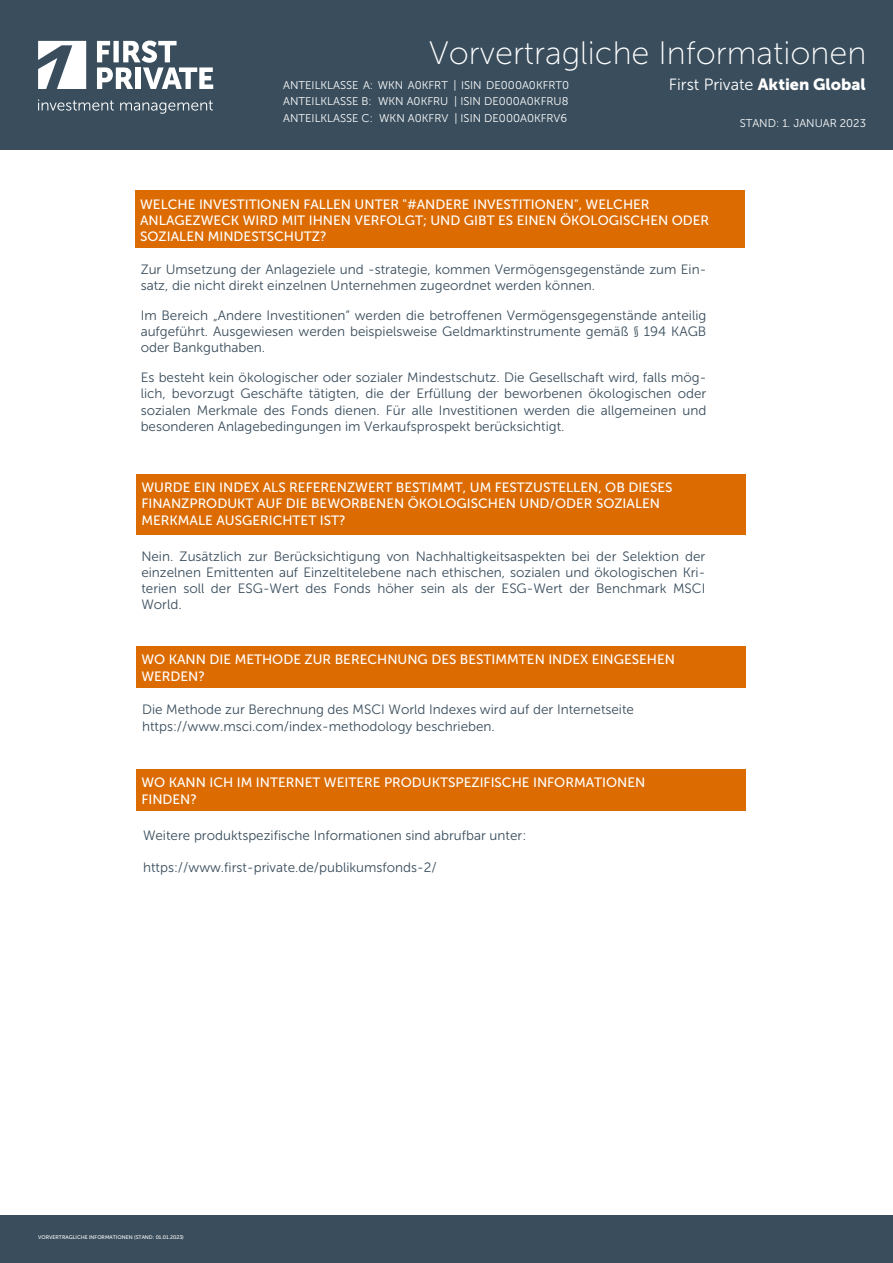
<style>
.page{position:relative;width:893px;height:1263px;background:#fff}
.page>*{position:absolute;margin:0;border:0;box-sizing:border-box;transform-origin:0 0}
.t1{font:32.4px "Museo Sans 100";color:#fff}
.t2{font:16.2px "Museo Sans 300";color:#fff}
.t3{font:13.5px/16.2px "Museo Sans 300 Embeddable";color:#394d5c;text-align:justify}
.t4{font:13.5px/16.8px "Museo Sans 500";color:#fff}
.t5{font:11.25px/16.5px "Museo Sans 300";color:#fff}
.t6{font:5.25px "Museo Sans 500";color:#fff}
.s1{font-family:"Museo Sans 900"}
</style>
<div class="page">
<div style="left:0;top:1215px;width:893px;height:48px;background:#394d5c"></div>
<div style="left:0;top:0;width:893px;height:150px;background:#394d5c"></div>
<svg style="left:38px;top:100px;width:175px;height:14px"></svg>
<svg style="left:97px;top:41px;width:116px;height:48px"></svg>
<svg style="left:38px;top:41px;width:48px;height:48px"></svg>
<div style="left:136px;top:474px;width:609px;height:61px;background:#dc6b02"></div>
<div style="left:136px;top:646px;width:609px;height:41px;background:#dc6b02"></div>
<div style="left:136px;top:769px;width:609px;height:41px;background:#dc6b02"></div>
<div style="left:135px;top:191px;width:609px;height:57px;background:#dc6b02"></div>
<h1 class="t1" style="left:429px;top:36px;width:439px">Vorvertragliche Informationen</h1>
<p class="t5" style="left:283px;top:77px;width:288px">ANTEILKLASSE A: WKN A0KFRT | ISIN DE000A0KFRT0</p>
<p class="t2" style="left:669px;top:76px;width:198px">First Private <span class="s1">Aktien Global</span></p>
<p class="t5" style="left:283px;top:93px;width:287px">ANTEILKLASSE B: WKN A0KFRU | ISIN DE000A0KFRU8<br>ANTEILKLASSE C: WKN A0KFRV | ISIN DE000A0KFRV6</p>
<p class="t5" style="left:740px;top:115px;width:128px">STAND: 1. JANUAR 2023</p>
<p class="t4" style="left:140px;top:196px;width:571px;line-height:16.2px">WELCHE INVESTITIONEN FALLEN UNTER "#ANDERE INVESTITIONEN", WELCHER<br>ANLAGEZWECK WIRD MIT IHNEN VERFOLGT; UND GIBT ES EINEN ÖKOLOGISCHEN ODER<br>SOZIALEN MINDESTSCHUTZ?</p>
<p class="t3" style="left:141px;top:261px;width:567px">Zur Umsetzung der Anlageziele und -strategie, kommen Vermögensgegenstände zum Ein&shy;satz, die nicht direkt einzelnen Unternehmen zugeordnet werden können.</p>
<p class="t3" style="left:141px;top:307px;width:567px">Im Bereich „Andere Investitionen“ werden die betroffenen Vermögensgegenstände anteilig aufgeführt. Ausgewiesen werden beispielsweise Geldmarktinstrumente gemäß § 194 KAGB oder Bankguthaben.</p>
<p class="t3" style="left:141px;top:369px;width:567px">Es besteht kein ökologischer oder sozialer Mindestschutz. Die Gesellschaft wird, falls mög&shy;lich, bevorzugt Geschäfte tätigten, die der Erfüllung der beworbenen ökologischen oder sozialen Merkmale des Fonds dienen. Für alle Investitionen werden die allgemeinen und besonderen Anlagebedingungen im Verkaufsprospekt berücksichtigt.</p>
<p class="t4" style="left:141px;top:479px;width:533px">WURDE EIN INDEX ALS REFERENZWERT BESTIMMT, UM FESTZUSTELLEN, OB DIESES<br>FINANZPRODUKT AUF DIE BEWORBENEN ÖKOLOGISCHEN UND/ODER SOZIALEN<br>MERKMALE AUSGERICHTET IST?</p>
<p class="t3" style="left:141px;top:548px;width:565px">Nein. Zusätzlich zur Berücksichtigung von Nachhaltigkeitsaspekten bei der Selektion der einzelnen Emittenten auf Einzeltitelebene nach ethischen, sozialen und ökologischen Kri&shy;terien soll der ESG-Wert des Fonds höher sein als der ESG-Wert der Benchmark MSCI World.</p>
<p class="t4" style="left:141px;top:651px;width:535px">WO KANN DIE METHODE ZUR BERECHNUNG DES BESTIMMTEN INDEX EINGESEHEN<br>WERDEN?</p>
<p class="t3" style="left:142px;top:702px;width:494px">Die Methode zur Berechnung des MSCI World Indexes wird auf der Internetseite https://www.msci.com/index-methodology beschrieben.</p>
<p class="t4" style="left:141px;top:774px;width:505px">WO KANN ICH IM INTERNET WEITERE PRODUKTSPEZIFISCHE INFORMATIONEN<br>FINDEN?</p>
<p class="t3" style="left:143px;top:827px;width:385px">Weitere produktspezifische Informationen sind abrufbar unter:</p>
<p class="t3" style="left:143px;top:859px;width:295px">https://www.first-private.de/publikumsfonds-2/</p>
<p class="t6" style="left:38px;top:1234px;width:147px">VORVERTRAGLICHE INFORMATIONEN (STAND: 01.01.2023)</p>
</div>
